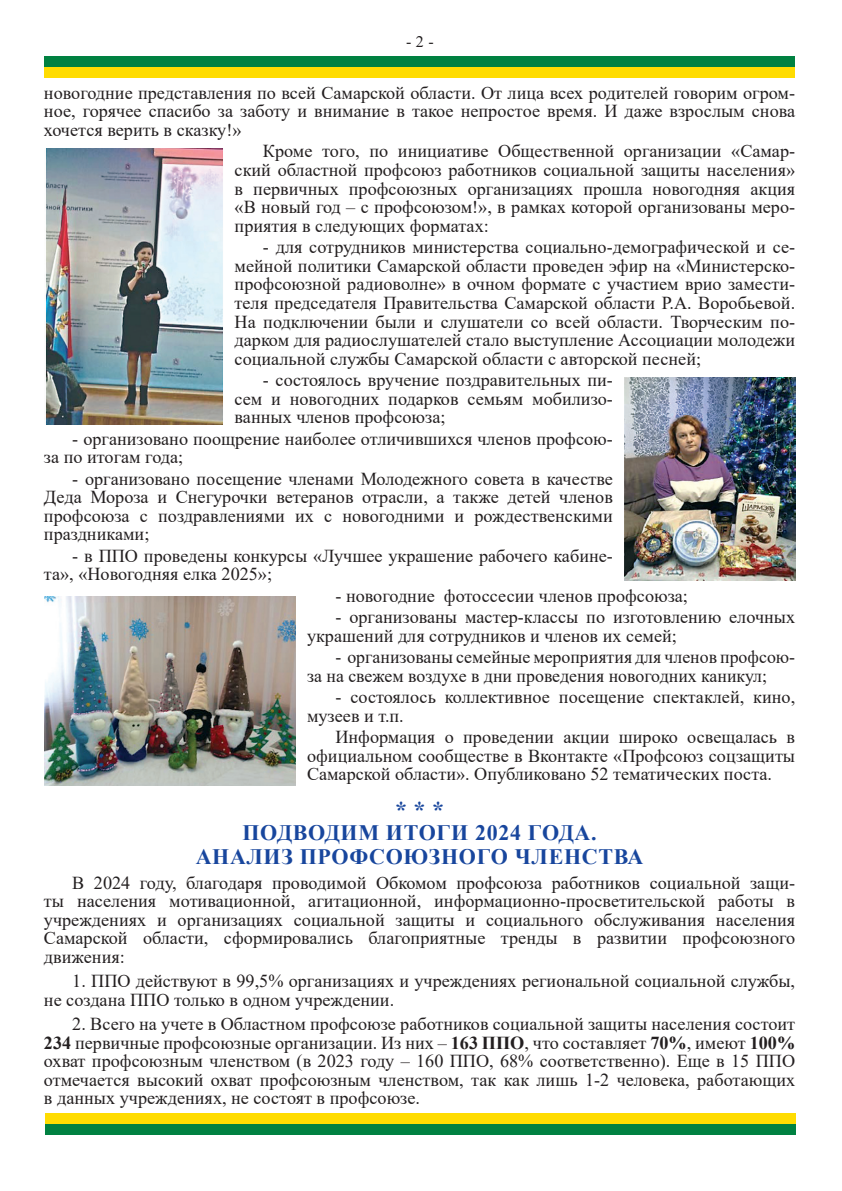
<style>
.page{position:relative;width:842px;height:1191px;background:#fff}
.page>*{position:absolute;margin:0;border:0;box-sizing:border-box;transform-origin:0 0}
.t1{font:700 24px "Times New Roman";color:#18469d}
.t2{font:700 22px/24.2px "Times New Roman";letter-spacing:.03em;color:#18469d;text-align:center}
.t3{font:18.2px/18.6px "Times New Roman";color:#231f20;text-align:justify}
.t4{font:16px "Times New Roman";color:#231f20}
.s1{font-weight:700}
</style>
<div class="page">
<div style="left:45px;top:68px;width:750px;height:10px;background:#ffdc01"></div>
<div style="left:45px;top:56px;width:750px;height:11px;background:#008141"></div>
<div style="left:45px;top:1113px;width:751px;height:10px;background:#ffdc01"></div>
<div style="left:45px;top:1124px;width:751px;height:10px;background:#008141"></div>
<img style="left:45px;top:148px;width:178px;height:276px">
<img style="left:624px;top:377px;width:171px;height:203px">
<img style="left:45px;top:596px;width:251px;height:189px">
<p class="t4" style="left:406px;top:31px;width:29px">- 2 -</p>
<p class="t3" style="left:44px;top:83px;width:753px">новогодние представления по всей Самарской области. От лица всех родителей говорим огром&shy;ное, горячее спасибо за заботу и внимание в такое непростое время. И даже взрослым снова хочется верить в сказку!»</p>
<p class="t3" style="left:235px;top:141px;width:562px;text-indent:28px">Кроме того, по инициативе Общественной организации «Самар&shy;ский областной профсоюз работников социальной защиты населения» в первичных профсоюзных организациях прошла новогодняя акция «В новый год – с профсоюзом!», в рамках которой организованы меро&shy;приятия в следующих форматах:</p>
<p class="t3" style="left:235px;top:237px;width:562px;text-indent:28px">- для сотрудников министерства социально-демографической и се&shy;мейной политики Самарской области проведен эфир на «Министерско&shy;профсоюзной радиоволне» в очном формате с участием врио замести&shy;теля председателя Правительства Самарской области Р.А. Воробьевой.<br>На подключении были и слушатели со всей области. Творческим по&shy;дарком для радиослушателей стало выступление Ассоциации молодежи социальной службы Самарской области с авторской песней;</p>
<p class="t3" style="left:235px;top:370px;width:380px;text-indent:28px">- состоялось вручение поздравительных пи&shy;сем и новогодних подарков семьям мобилизо&shy;ванных членов профсоюза;</p>
<p class="t3" style="left:44px;top:429px;width:570px;text-indent:28px">- организовано поощрение наиболее отличившихся членов профсою&shy;за по итогам года;</p>
<p class="t3" style="left:44px;top:468px;width:570px;text-indent:28px">- организовано посещение членами Молодежного совета в качестве Деда Мороза и Снегурочки ветеранов отрасли, а также детей членов профсоюза с поздравлениями их с новогодними и рождественскими праздниками;</p>
<p class="t3" style="left:44px;top:546px;width:570px;text-indent:28px">- в ППО проведены конкурсы «Лучшее украшение рабочего кабине&shy;та», «Новогодняя елка 2025»;</p>
<p class="t3" style="left:335px;top:586px;width:354px">- новогодние фотоссесии членов профсоюза;</p>
<p class="t3" style="left:307px;top:607px;width:490px;text-indent:28px">- организованы мастер-классы по изготовлению елочных украшений для сотрудников и членов их семей;</p>
<p class="t3" style="left:307px;top:647px;width:488px;text-indent:28px">- организованы семейные мероприятия для членов профсою&shy;за на свежем воздухе в дни проведения новогодних каникул;</p>
<p class="t3" style="left:307px;top:687px;width:490px;text-indent:28px">- состоялось коллективное посещение спектаклей, кино, музеев и т.п.</p>
<p class="t3" style="left:307px;top:727px;width:490px;text-indent:28px">Информация о проведении акции широко освещалась в официальном сообществе в Вконтакте «Профсоюз соцзащиты Самарской области». Опубликовано 52 тематических поста.</p>
<h1 class="t1" style="left:395px;top:792px;width:50px">* * *</h1>
<p class="t2" style="left:196px;top:820px;width:449px">ПОДВОДИМ ИТОГИ 2024 ГОДА.<br>АНАЛИЗ ПРОФСОЮЗНОГО ЧЛЕНСТВА</p>
<p class="t3" style="left:44px;top:872px;width:753px;text-indent:28px">В 2024 году, благодаря проводимой Обкомом профсоюза работников социальной защи&shy;ты населения мотивационной, агитационной, информационно-просветительской работы в учреждениях и организациях социальной защиты и социального обслуживания населения Самарской области, сформировались благоприятные тренды в развитии профсоюзного движения:</p>
<p class="t3" style="left:44px;top:971px;width:753px;text-indent:28px">1. ППО действуют в 99,5% организациях и учреждениях региональной социальной службы, не создана ППО только в одном учреждении.</p>
<p class="t3" style="left:44px;top:1014px;width:753px;text-indent:28px">2. Всего на учете в Областном профсоюзе работников социальной защиты населения состоит <span class="s1">234</span> первичные профсоюзные организации. Из них – <span class="s1">163 ППО</span>, что составляет <span class="s1">70%</span>, имеют <span class="s1">100% </span>охват профсоюзным членством (в 2023 году – 160 ППО, 68% соответственно). Еще в 15 ППО отмечается высокий охват профсоюзным членством, так как лишь 1-2 человека, работающих в данных учреждениях, не состоят в профсоюзе.</p>
</div>
